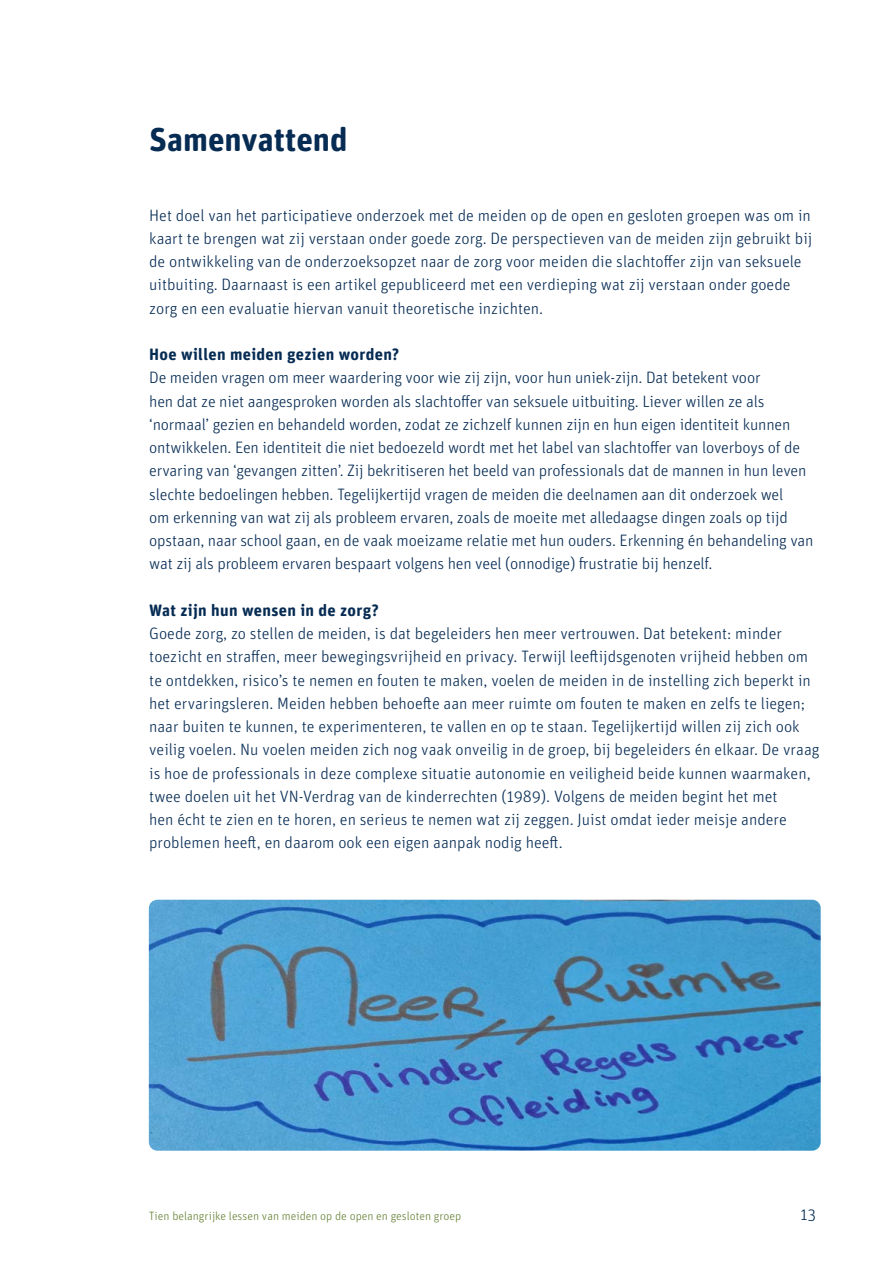
<style>
.page{position:relative;width:893px;height:1263px;background:#fff}
.page>*{position:absolute;margin:0;border:0;box-sizing:border-box;transform-origin:0 0}
.Heading_1_zonder_num{font:700 33px "Unit Rounded Pro";color:#072c54}
.plattetekst_online{font:300 16.5px/23.2px "Unit Rounded Pro";color:#072c54}
.Tussenkop_blauw_vet{font:700 16.5px "Unit Rounded Pro";letter-spacing:.02em;color:#072c54}
.t1{font:300 12px "Unit Rounded Pro";color:#648033}
</style>
<div class="page">
<img style="left:149px;top:900px;width:672px;height:251px">
<h1 class="Heading_1_zonder_num" style="left:149px;top:116px;width:200px">Samenvattend</h1>
<p class="plattetekst_online" style="left:149px;top:203px;width:665px">Het doel van het participatieve onderzoek met de meiden op de open en gesloten groepen was om in kaart te brengen wat zij verstaan onder goede zorg. De perspectieven van de meiden zijn gebruikt bij de ontwikkeling van de onderzoeksopzet naar de zorg voor meiden die slachtoffer zijn van seksuele uitbuiting. Daarnaast is een artikel gepubliceerd met een verdieping wat zij verstaan onder goede zorg en een evaluatie hiervan vanuit theoretische inzichten.</p>
<p class="Tussenkop_blauw_vet" style="left:149px;top:342px;width:252px">Hoe willen meiden gezien worden?</p>
<p class="plattetekst_online" style="left:149px;top:366px;width:666px">De meiden vragen om meer waardering voor wie zij zijn, voor hun uniek-zijn. Dat betekent voor<br>hen dat ze niet aangesproken worden als slachtoffer van seksuele uitbuiting. Liever willen ze als ‘normaal’ gezien en behandeld worden, zodat ze zichzelf kunnen zijn en hun eigen identiteit kunnen ontwikkelen. Een identiteit die niet bedoezeld wordt met het label van slachtoffer van loverboys of de ervaring van ‘gevangen zitten’. Zij bekritiseren het beeld van professionals dat de mannen in hun leven slechte bedoelingen hebben. Tegelijkertijd vragen de meiden die deelnamen aan dit onderzoek wel<br>om erkenning van wat zij als probleem ervaren, zoals de moeite met alledaagse dingen zoals op tijd opstaan, naar school gaan, en de vaak moeizame relatie met hun ouders. Erkenning én behandeling van wat zij als probleem ervaren bespaart volgens hen veel (onnodige) frustratie bij henzelf.</p>
<p class="Tussenkop_blauw_vet" style="left:149px;top:598px;width:231px">Wat zijn hun wensen in de zorg?</p>
<p class="plattetekst_online" style="left:149px;top:621px;width:672px">Goede zorg, zo stellen de meiden, is dat begeleiders hen meer vertrouwen. Dat betekent: minder toezicht en straffen, meer bewegingsvrijheid en privacy. Terwijl leeftijdsgenoten vrijheid hebben om te ontdekken, risico’s te nemen en fouten te maken, voelen de meiden in de instelling zich beperkt in het ervaringsleren. Meiden hebben behoefte aan meer ruimte om fouten te maken en zelfs te liegen; naar buiten te kunnen, te experimenteren, te vallen en op te staan. Tegelijkertijd willen zij zich ook veilig voelen. Nu voelen meiden zich nog vaak onveilig in de groep, bij begeleiders én elkaar. De vraag is hoe de professionals in deze complexe situatie autonomie en veiligheid beide kunnen waarmaken, twee doelen uit het VN-Verdrag van de kinderrechten (1989). Volgens de meiden begint het met<br>hen écht te zien en te horen, en serieus te nemen wat zij zeggen. Juist omdat ieder meisje andere problemen heeft, en daarom ook een eigen aanpak nodig heeft.</p>
<p class="t1" style="left:149px;top:1209px;width:314px">Tien belangrijke lessen van meiden op de open en gesloten groep</p>
<p class="plattetekst_online" style="left:800px;top:1203px;width:17px">13</p>
</div>
